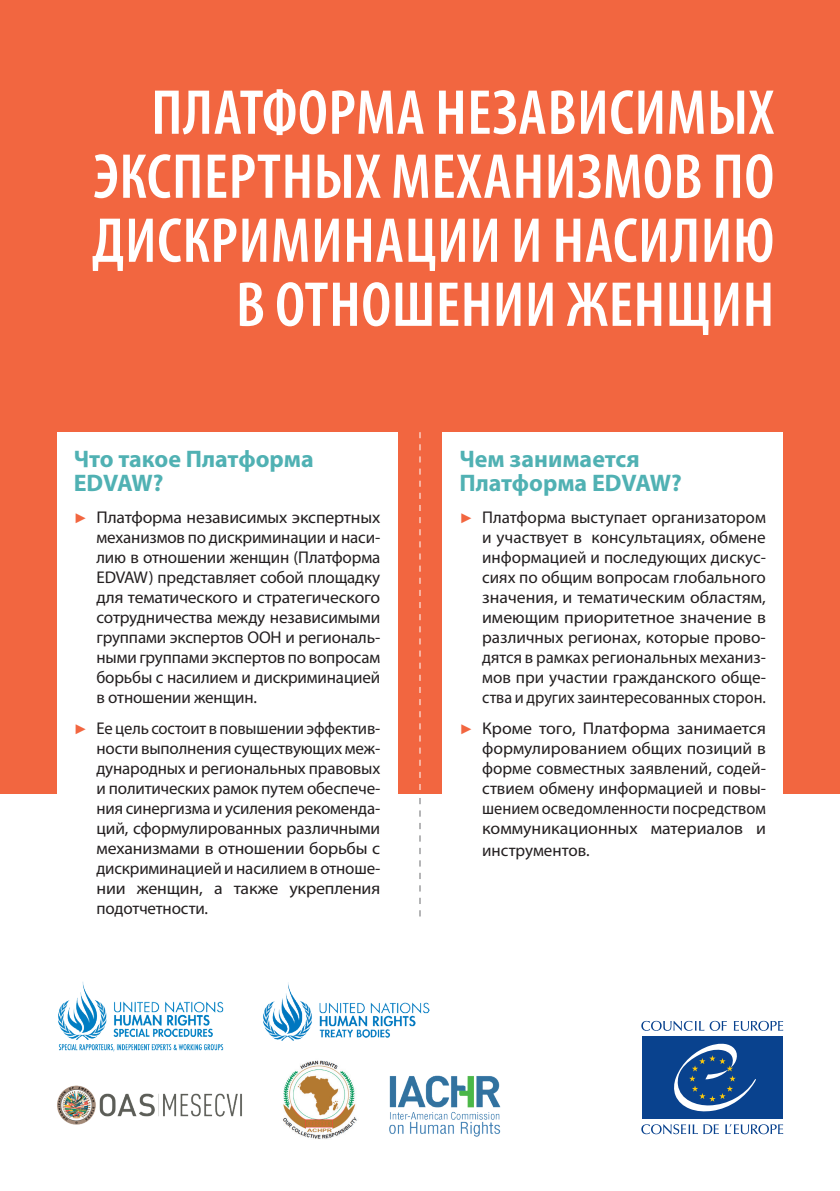
<style>
.page{position:relative;width:840px;height:1191px;background:#fff}
.page>*{position:absolute;margin:0;border:0;box-sizing:border-box;transform-origin:0 0}
.t1{font:600 condensed 64px/64px "Myriad Pro";letter-spacing:.01em;color:#fff;text-align:right}
.t2{font:700 24px/24px "Myriad Pro";color:#50b1b3}
.t3{font:17px/20px "Myriad Pro";letter-spacing:-.005em;color:#231f20;text-align:justify}
.t4{font:17px/20px "Myriad Pro";letter-spacing:-.005em;color:#231f20;text-align:justify;scale:1.04 1}
.t5{font:17px/20px "Myriad Pro";letter-spacing:-.005em;color:#231f20;text-align:justify;scale:1.05 1}
.s1{font-family:"Arial";font-size:14px;color:#f26640}
</style>
<div class="page">
<div style="left:0;top:0;width:839px;height:794px;background:#f26640"></div>
<svg style="left:733px;top:1020px;width:49px;height:10px"></svg>
<svg style="left:641px;top:1020px;width:85px;height:10px"></svg>
<svg style="left:725px;top:1124px;width:57px;height:10px"></svg>
<svg style="left:703px;top:1124px;width:15px;height:10px"></svg>
<svg style="left:641px;top:1124px;width:56px;height:10px"></svg>
<div style="left:641px;top:1036px;width:141px;height:82px;background:#09428e"></div>
<svg style="left:674px;top:1043px;width:82px;height:68px"></svg>
<svg style="left:419px;top:798px;width:1px;height:118px"></svg>
<svg style="left:419px;top:432px;width:1px;height:358px"></svg>
<div style="left:57px;top:432px;width:340px;height:540px;background:#fff"></div>
<div style="left:442px;top:432px;width:340px;height:524px;background:#fff"></div>
<img style="left:389px;top:1075px;width:112px;height:62px">
<img style="left:57px;top:1085px;width:185px;height:40px">
<img style="left:58px;top:982px;width:166px;height:70px">
<img style="left:283px;top:1060px;width:74px;height:79px">
<img style="left:263px;top:982px;width:166px;height:58px">
<h1 class="t1" style="left:92px;top:79px;width:683px">ПЛАТФОРМА НЕЗАВИСИМЫХ<br>ЭКСПЕРТНЫХ МЕХАНИЗМОВ ПО<br>ДИСКРИМИНАЦИИ И НАСИЛИЮ<br>В ОТНОШЕНИИ ЖЕНЩИН</h1>
<h2 class="t2" style="left:74px;top:446px;width:241px">Что такое Платформа<br>EDVAW?</h2>
<p class="t4" style="left:96px;top:506px;width:274px;text-indent:-23px"><span class="s1">►</span> Платформа независимых экспертных механизмов по дискриминации и наси&shy;лию в отношении женщин (Платформа EDVAW) представляет собой площадку для тематического и стратегического сотрудничества между независимыми группами экспертов ООН и региональ&shy;ными группами экспертов по вопросам борьбы с насилием и дискриминацией в отношении женщин.</p>
<p class="t3" style="left:96px;top:718px;width:285px;text-indent:-23px"><span class="s1">►</span> Ее цель состоит в повышении эффектив&shy;ности выполнения существующих меж&shy;дународных и региональных правовых и политических рамок путем обеспече&shy;ния синергизма и усиления рекоменда&shy;ций, сформулированных различными механизмами в отношении борьбы с дискриминацией и насилием в отноше&shy;нии женщин, а также укрепления подотчетности.</p>
<h2 class="t2" style="left:459px;top:446px;width:224px">Чем занимается<br>Платформа EDVAW?</h2>
<p class="t3" style="left:482px;top:506px;width:285px;text-indent:-23px"><span class="s1">►</span> Платформа выступает организатором и участвует в консультациях, обмене информацией и последующих дискус&shy;сиях по общим вопросам глобального значения, и тематическим областям, имеющим приоритетное значение в различных регионах, которые прово&shy;дятся в рамках региональных механиз&shy;мов при участии гражданского обще&shy;ства и других заинтересованных сторон.</p>
<p class="t5" style="left:482px;top:718px;width:271px;text-indent:-23px"><span class="s1">►</span> Кроме того, Платформа занимается формулированием общих позиций в форме совместных заявлений, содей&shy;ствием обмену информацией и повы&shy;шением осведомленности посредством коммуникационных материалов и</p>
<p class="t3" style="left:482px;top:840px;width:109px">инструментов.</p>
</div>
